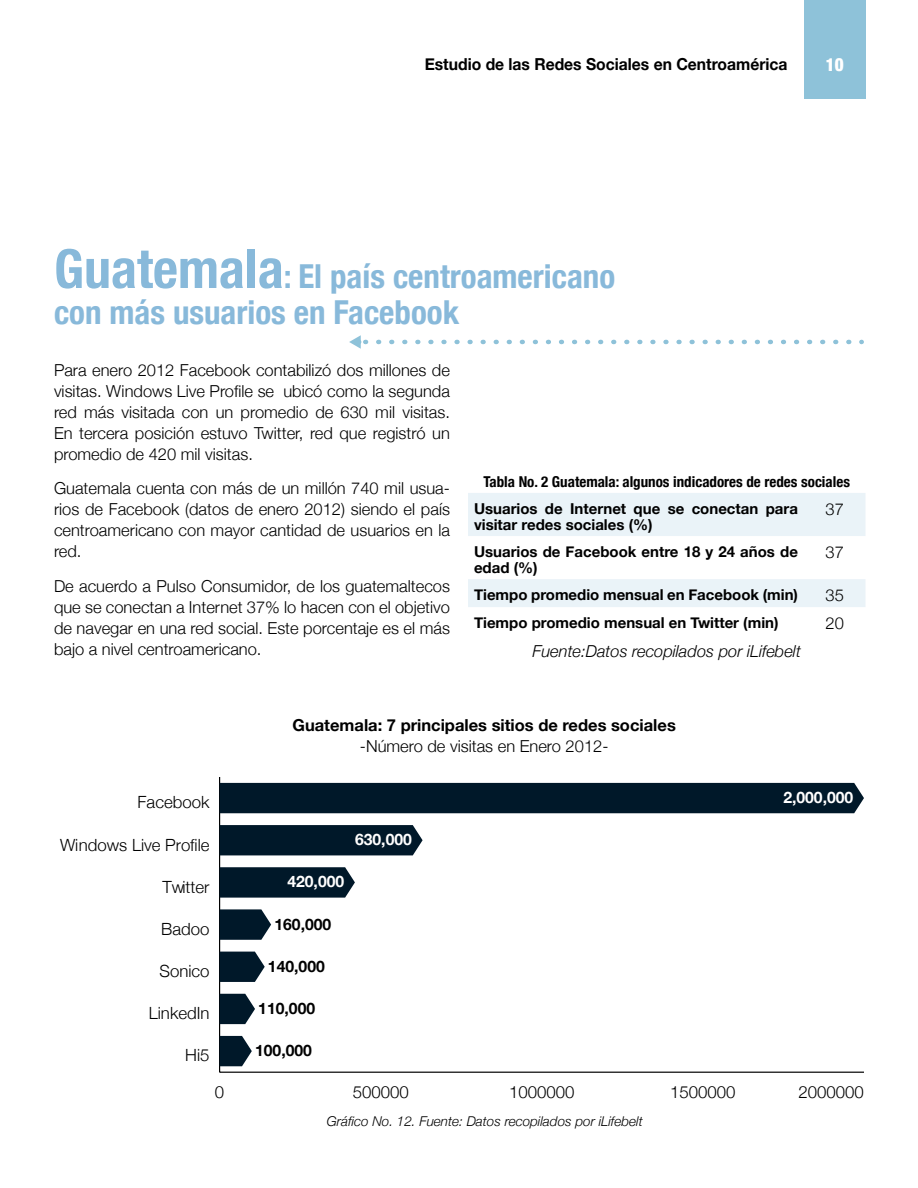
<style>
.page{position:relative;width:918px;height:1188px;background:#fff}
.page>*{position:absolute;margin:0;border:0;box-sizing:border-box;transform-origin:0 0}
.t1{font:700 condensed 33px/36px "Helvetica Neue";color:#88b9da}
.t2{font:900 condensed 18px "Helvetica Neue";color:#fff;scale:.95 1}
.t3{font:300 16.8px "Helvetica Neue";color:#000}
.t4{font:300 16.5px/21px "Helvetica Neue";color:#000;text-align:justify}
.t5{font:700 16.5px "Helvetica Neue";color:#000}
.t6{font:700 16.5px "Helvetica Neue";color:#000;scale:.95 1}
.t7{font:italic 300 16.5px "Helvetica Neue";color:#000}
.t8{font:700 15.75px "Helvetica Neue";color:#000}
.t9{font:700 15.75px "Helvetica Neue";color:#fff}
.t10{font:700 15px/16.5px "Helvetica Neue";color:#000}
.t11{font:700 condensed 15px "Helvetica Neue";color:#000}
.t12{font:italic 300 13.5px "Helvetica Neue";color:#000}
.s1{font-size:54px}
</style>
<div class="page">
<div style="left:804px;top:0;width:62px;height:99px;background:#8ec2d9"></div>
<svg style="left:349px;top:335px;width:500px;height:14px"></svg>
<svg style="left:468px;top:493px;width:398px;height:114px;fill:#eaf3f8"></svg>
<hr style="left:220px;top:1072px;width:644px;height:1px;background:#000">
<hr style="left:219px;top:777px;width:1px;height:295px;background:#000">
<div style="left:220px;top:783px;width:644px;height:30px;background:#001829"></div>
<div style="left:220px;top:825px;width:203px;height:30px;background:#001829"></div>
<svg style="left:220px;top:867px;width:135px;height:31px"></svg>
<svg style="left:220px;top:909px;width:51px;height:31px"></svg>
<svg style="left:220px;top:952px;width:45px;height:30px"></svg>
<svg style="left:220px;top:994px;width:35px;height:30px"></svg>
<svg style="left:220px;top:1036px;width:32px;height:30px"></svg>
<p class="t6" style="left:425px;top:49px;width:383px">Estudio de las Redes Sociales en Centroamérica</p>
<p class="t2" style="left:826px;top:50px;width:20px">10</p>
<h1 class="t1" style="left:54px;top:256px;width:563px"><span class="s1">Guatemala</span>: El país centroamericano con más usuarios en Facebook</h1>
<p class="t4" style="left:54px;top:359px;width:398px">Para enero 2012 Facebook contabilizó dos millones de visitas. Windows Live Profile se ubicó como la segunda red más visitada con un promedio de 630 mil visitas.<br>En tercera posición estuvo Twitter, red que registró un promedio de 420 mil visitas.</p>
<p class="t4" style="left:54px;top:477px;width:398px">Guatemala cuenta con más de un millón 740 mil usua&shy;rios de Facebook (datos de enero 2012) siendo el país centroamericano con mayor cantidad de usuarios en la red.</p>
<p class="t4" style="left:54px;top:575px;width:398px">De acuerdo a Pulso Consumidor, de los guatemaltecos que se conectan a Internet 37% lo hacen con el objetivo de navegar en una red social. Este porcentaje es el más bajo a nivel centroamericano.</p>
<p class="t11" style="left:483px;top:469px;width:368px">Tabla No. 2 Guatemala: algunos indicadores de redes sociales</p>
<p class="t10" style="left:474px;top:499px;width:325px">Usuarios de Internet que se conectan para visitar redes sociales (%)</p>
<p class="t4" style="left:826px;top:498px;width:20px">37</p>
<p class="t10" style="left:474px;top:542px;width:325px">Usuarios de Facebook entre 18 y 24 años de edad (%)</p>
<p class="t4" style="left:826px;top:541px;width:20px">37</p>
<p class="t10" style="left:474px;top:585px;width:326px">Tiempo promedio mensual en Facebook (min)</p>
<p class="t4" style="left:826px;top:584px;width:20px">35</p>
<p class="t10" style="left:474px;top:613px;width:306px">Tiempo promedio mensual en Twitter (min)</p>
<p class="t4" style="left:826px;top:612px;width:20px">20</p>
<p class="t7" style="left:533px;top:638px;width:270px">Fuente:Datos recopilados por iLifebelt</p>
<p class="t3" style="left:138px;top:789px;width:73px">Facebook</p>
<p class="t3" style="left:60px;top:831px;width:151px">Windows Live Profile</p>
<p class="t3" style="left:163px;top:873px;width:48px">Twitter</p>
<p class="t3" style="left:161px;top:915px;width:50px">Badoo</p>
<p class="t3" style="left:159px;top:958px;width:52px">Sonico</p>
<p class="t3" style="left:149px;top:1000px;width:62px">LinkedIn</p>
<p class="t5" style="left:293px;top:710px;width:385px">Guatemala: 7 principales sitios de redes sociales</p>
<p class="t4" style="left:360px;top:735px;width:250px">-Número de visitas en Enero 2012-</p>
<p class="t9" style="left:287px;top:868px;width:58px">420,000</p>
<p class="t8" style="left:274px;top:910px;width:58px">160,000</p>
<p class="t8" style="left:268px;top:952px;width:58px">140,000</p>
<p class="t8" style="left:258px;top:994px;width:58px">110,000</p>
<p class="t9" style="left:355px;top:825px;width:58px">630,000</p>
<p class="t3" style="left:185px;top:1042px;width:26px">Hi5</p>
<p class="t8" style="left:255px;top:1036px;width:58px">100,000</p>
<p class="t9" style="left:783px;top:783px;width:72px">2,000,000</p>
<p class="t3" style="left:215px;top:1078px;width:11px">0</p>
<p class="t3" style="left:353px;top:1078px;width:58px">500000</p>
<p class="t3" style="left:509px;top:1078px;width:67px">1000000</p>
<p class="t3" style="left:670px;top:1078px;width:67px">1500000</p>
<p class="t3" style="left:798px;top:1078px;width:67px">2000000</p>
<p class="t12" style="left:327px;top:1110px;width:317px">Gráfico No. 12. Fuente: Datos recopilados por iLifebelt</p>
</div>
